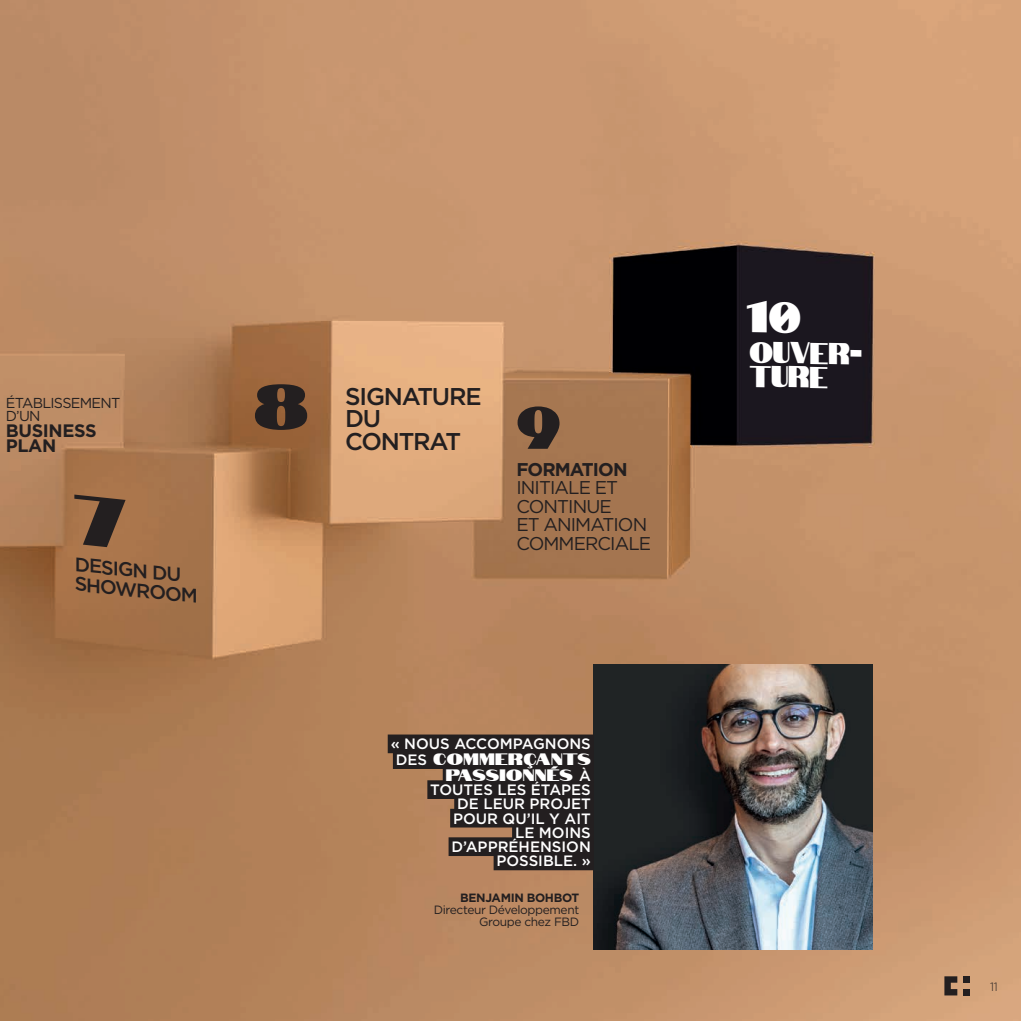
<style>
.page{position:relative;width:1021px;height:1021px;background:#fff}
.page>*{position:absolute;margin:0;border:0;box-sizing:border-box;transform-origin:0 0}
.t1{font:64.2px "Notable";color:#231f20}
.t2{font:60px "Notable";color:#231f20}
.t3{font:30px/24px "Notable";color:#fff;scale:.79 1}
.t4{font:500 24.3px/22.5px "Gotham";letter-spacing:-.05em;color:#231f20}
.t5{font:500 19.5px/19.5px "Gotham";color:#231f20}
.t6{font:18.45px/18.5px "Gotham";letter-spacing:-.05em;color:#231f20}
.t7{font:700 18.45px "Gotham";letter-spacing:-.05em;color:#231f20}
.t8{font:700 18px/15.8px "Gotham";letter-spacing:-.02em;color:#231f20}
.t9{font:16.5px/15.8px "Notable";letter-spacing:.02em;color:#fff;text-align:right}
.t10{font:500 15px/14.2px "Gotham";color:#fff;text-align:right}
.t11{font:14.4px/13.4px "Gotham";letter-spacing:-.05em;color:#231f20}
.t12{font:12px/12px "Gotham";letter-spacing:-.03em;color:#231f20;text-align:right}
.t13{font:700 12px "Gotham";letter-spacing:-.03em;color:#231f20}
.t14{font:300 12px "Gotham";color:#231f20}
.s1{font-family:"Gotham";font-weight:500;font-size:15px}
</style>
<div class="page">
<img style="left:0;top:0;width:1020px;height:1020px">
<img style="left:593px;top:664px;width:279px;height:285px">
<svg style="left:944px;top:976px;width:13px;height:19px"></svg>
<div style="left:963px;top:976px;width:7px;height:6px;background:#231f20"></div>
<div style="left:963px;top:989px;width:7px;height:6px;background:#231f20"></div>
<div style="left:388px;top:734px;width:206px;height:19px;background:#231f20"></div>
<div style="left:393px;top:750px;width:201px;height:19px;background:#231f20"></div>
<div style="left:443px;top:766px;width:151px;height:18px;background:#231f20"></div>
<div style="left:427px;top:780px;width:167px;height:19px;background:#231f20"></div>
<div style="left:454px;top:794px;width:140px;height:19px;background:#231f20"></div>
<div style="left:450px;top:808px;width:144px;height:19px;background:#231f20"></div>
<div style="left:512px;top:823px;width:82px;height:18px;background:#231f20"></div>
<div style="left:448px;top:837px;width:146px;height:19px;background:#231f20"></div>
<div style="left:493px;top:851px;width:101px;height:19px;background:#231f20"></div>
<div style="left:747px;top:300px;width:53px;height:33px;background:#1b171f"></div>
<div style="left:74px;top:494px;width:52px;height:55px;background:#ab764c"></div>
<p class="t11" style="left:6px;top:395px;width:116px">ÉTABLISSEMENT<br>D’UN</p>
<p class="t8" style="left:6px;top:422px;width:92px">BUSINESS<br>PLAN</p>
<h3 class="t5" style="left:76px;top:554px;width:127px;rotate:6deg">DESIGN DU<br>SHOWROOM</h3>
<h1 class="t1" style="left:253px;top:371px;width:57px">8</h1>
<h3 class="t4" style="left:345px;top:384px;width:138px">SIGNATURE<br>DU<br>CONTRAT</h3>
<h2 class="t2" style="left:516px;top:394px;width:46px">9</h2>
<p class="t7" style="left:516px;top:457px;width:113px">FORMATION</p>
<p class="t6" style="left:516px;top:478px;width:136px">INITIALE ET<br>CONTINUE<br>ET ANIMATION<br>COMMERCIALE</p>
<p class="t10" style="left:390px;top:736px;width:202px">« NOUS ACCOMPAGNONS</p>
<p class="t9" style="left:396px;top:751px;width:196px"><span class="s1">DES</span> COMMERÇANTS<br>PASSIONNÉS <span class="s1">À</span></p>
<p class="t10" style="left:430px;top:782px;width:162px">TOUTES LES ÉTAPES<br>DE LEUR PROJET<br>POUR QU’IL Y AIT<br>LE MOINS<br>D’APPRÉHENSION<br>POSSIBLE. »</p>
<p class="t13" style="left:460px;top:889px;width:120px">BENJAMIN BOHBOT</p>
<p class="t12" style="left:434px;top:903px;width:147px">Directeur Développement<br>Groupe chez FBD</p>
<h3 class="t3" style="left:749px;top:340px;width:148px;rotate:1deg">OUVER-<br>TURE</h3>
<p class="t14" style="left:990px;top:978px;width:9px">11</p>
</div>
